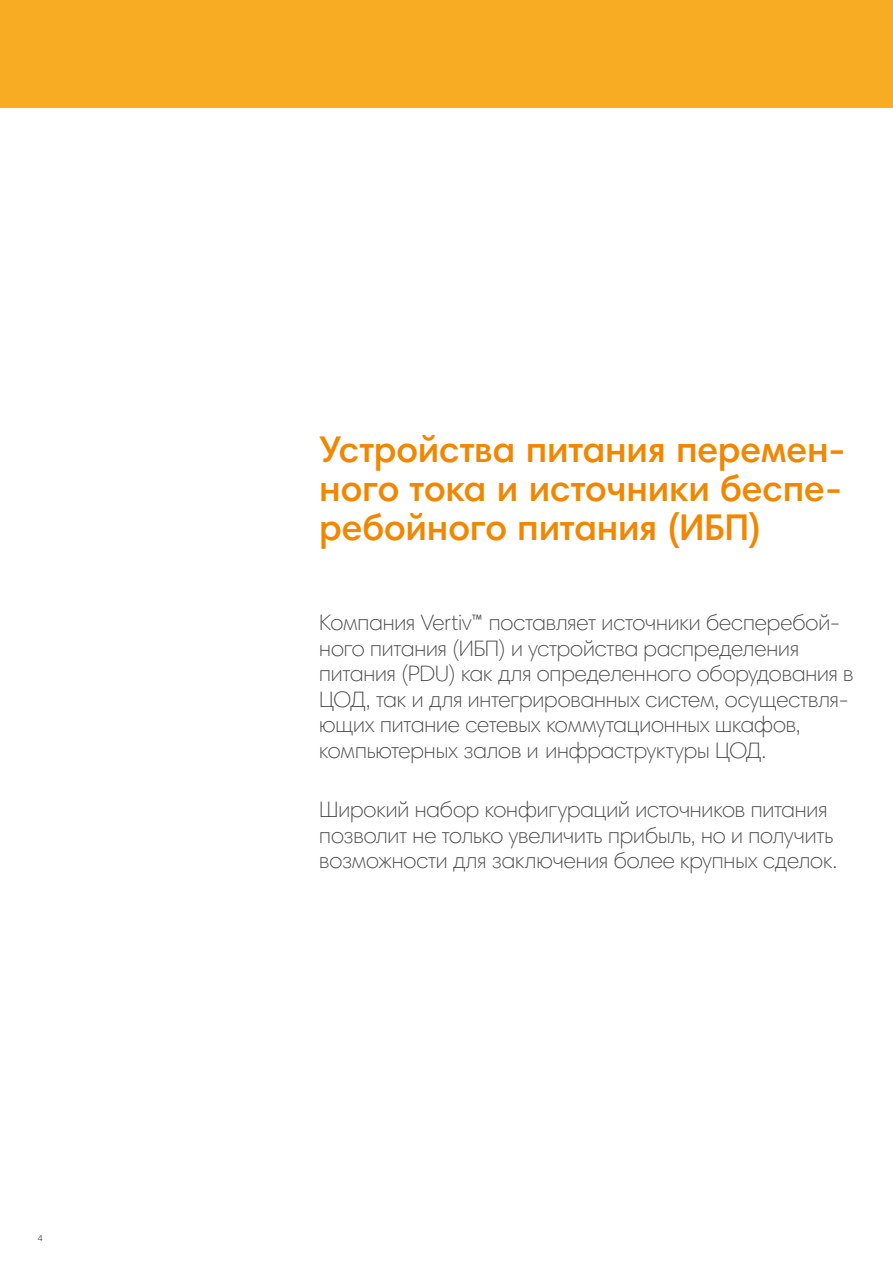
<style>
.page{position:relative;width:893px;height:1263px;background:#fff}
.page>*{position:absolute;margin:0;border:0;box-sizing:border-box;transform-origin:0 0}
.t1{font:600 37.5px/39px "Harmonia Sans Pro Cyr";letter-spacing:-.005em;color:#f18700;text-align:justify}
.t2{font:300 22.5px/25.5px "Harmonia Sans Pro Cyr";letter-spacing:-.005em;color:#4a4a49}
.t3{font:300 9px "Harmonia Sans Pro Cyr";color:#000}
</style>
<div class="page">
<div style="left:0;top:0;width:893px;height:108px;background:#f8ac23"></div>
<p class="t3" style="left:38px;top:1232px;width:6px">4</p>
<h1 class="t1" style="left:319px;top:429px;width:528px">Устройства питания перемен&shy;ного тока и источники беспе&shy;ребойного питания (ИБП)</h1>
<p class="t2" style="left:319px;top:610px;width:536px">Компания Vertiv™ поставляет источники бесперебой&shy;ного питания (ИБП) и устройства распределения питания (PDU) как для определенного оборудования в ЦОД, так и для интегрированных систем, осуществля&shy;ющих питание сетевых коммутационных шкафов, компьютерных залов и инфраструктуры ЦОД.</p>
<p class="t2" style="left:319px;top:797px;width:519px">Широкий набор конфигураций источников питания позволит не только увеличить прибыль, но и получить возможности для заключения более крупных сделок.</p>
</div>
